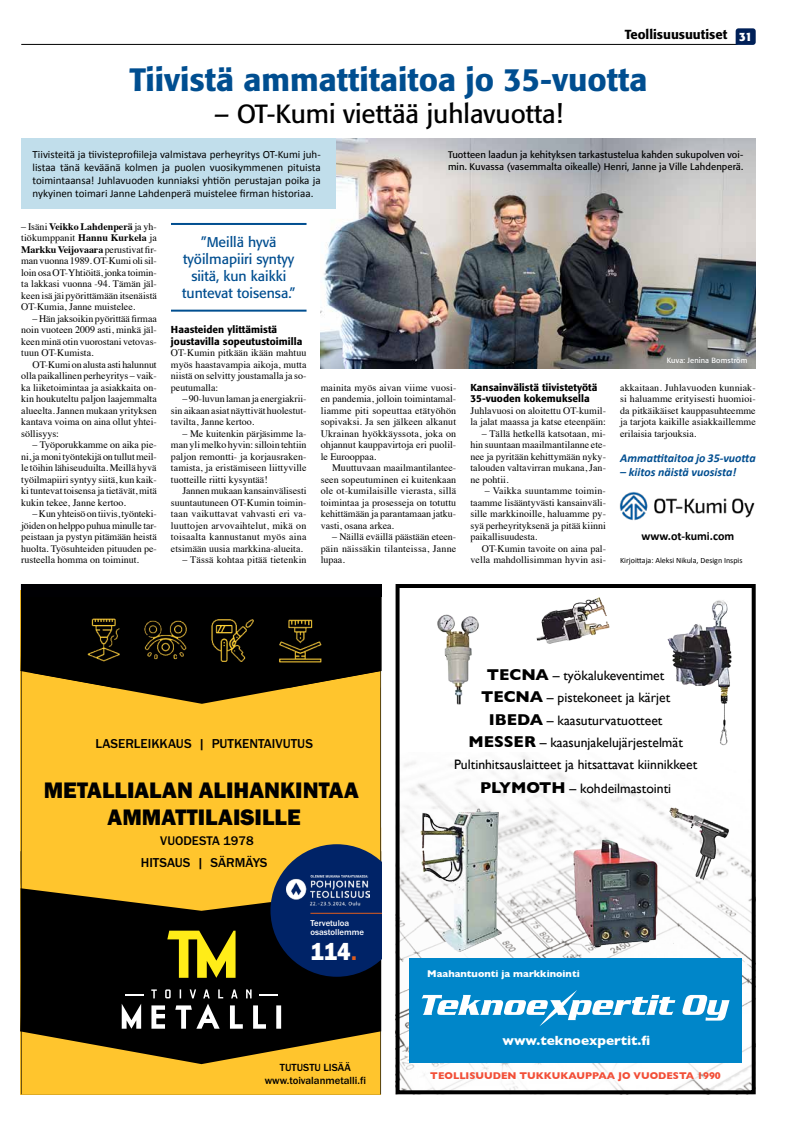
<style>
.page{position:relative;width:794px;height:1134px;background:#fff}
.page>*{position:absolute;margin:0;border:0;box-sizing:border-box;transform-origin:0 0}
.t1{font:500 32px "Formata";color:#004e90}
.t2{font:26px "Formata";color:#000}
.t3{font:25.2px "Franklin Gothic URW Hea";color:#fff;scale:.9 1}
.t4{font:23.3px/27.9px "Franklin Gothic URW Hea";color:#000;text-align:center}
.t5{font:14px/17px "Formata";color:#004e90;text-align:center}
.t6{font:13.7px/22.3px "Gill Sans";color:#000;text-align:center}
.t7{font:700 13.6px "Gill Sans";color:#fff}
.t8{font:500 13.4px "Franklin Gothic URW";color:#000}
.t9{font:500 13px "Formata";color:#000}
.t10{font:500 13px "Franklin Gothic URW";color:#000}
.t11{font:italic 700 12px "Calibri";color:#004e90}
.t12{font:700 12px "Calibri";color:#000}
.t13{font:11px/13px "Calibri";color:#000;text-align:justify}
.t14{font:500 10.7px "Franklin Gothic URW";color:#000}
.t15{font:10px/11.5px "Times";color:#000;text-align:justify}
.t16{font:500 10px/11.5px "Formata";letter-spacing:.005em;color:#000}
.t17{font:700 10px "Gill Sans";color:#f24f38}
.t18{font:700 10px "Gill Sans";color:#fff}
.t19{font:9.5px/11.5px "Formata";letter-spacing:.005em;color:#000}
.t20{font:500 8.8px/9px "Franklin Gothic URW";color:#fff}
.t21{font:8px "Calibri";color:#000}
.t22{font:7.5px "Formata";letter-spacing:.015em;color:#fff}
.s1{font-weight:700}
.s2{font-size:20.8px;color:#df5e1e}
.s3{font-weight:700;font-size:16px}
</style>
<div class="page">
<hr style="left:21px;top:44px;width:716px;height:1px;background:#000">
<svg style="left:735px;top:28px;width:20px;height:17px"></svg>
<img style="left:321px;top:139px;width:434px;height:230px">
<div style="left:21px;top:139px;width:314px;height:70px;background:#c1deeb"></div>
<img style="left:619px;top:492px;width:136px;height:29px">
<svg style="left:21px;top:584px;width:360px;height:510px;background:#a98421"></svg>
<img style="left:31px;top:606px;width:349px;height:82px">
<svg style="left:21px;top:827px;width:360px;height:151px;background:#726026"></svg>
<img style="left:286px;top:875px;width:83px;height:30px">
<hr style="left:310px;top:913px;width:71px;height:1px;background:#df5e1e">
<img style="left:400px;top:994px;width:350px;height:95px">
<div style="left:395px;top:584px;width:360px;height:510px;border:4px solid #000"></div>
<img style="left:395px;top:593px;width:360px;height:401px">
<div style="left:410px;top:959px;width:332px;height:104px;background:#0086c9"></div>
<svg style="left:682px;top:995px;width:47px;height:25px"></svg>
<svg style="left:422px;top:990px;width:253px;height:36px"></svg>
<hr style="left:171px;top:223px;width:135px;height:2px;background:#004e90">
<hr style="left:171px;top:310px;width:135px;height:2px;background:#004e90">
<h3 class="t9" style="left:624px;top:27px;width:129px">Teollisuusuutiset <sub>31</sub></h3>
<h1 class="t1" style="left:129px;top:60px;width:519px">Tiivistä ammattitaitoa jo 35-vuotta</h1>
<h2 class="t2" style="left:214px;top:98px;width:350px">– OT-Kumi viettää juhlavuotta!</h2>
<p class="t13" style="left:33px;top:147px;width:290px">Tiivisteitä ja tiivisteprofiileja valmistava perheyritys OT-Kumi juh&shy;listaa tänä keväänä kolmen ja puolen vuosikymmenen pituista toimintaansa! Juhlavuoden kunniaksi yhtiön perustajan poika ja nykyinen toimari Janne Lahdenperä muistelee firman historiaa.</p>
<h3 class="t5" style="left:182px;top:234px;width:115px">”Meillä hyvä työilmapiiri syntyy siitä, kun kaikki tuntevat toisensa.”</h3>
<p class="t19" style="left:448px;top:149px;width:297px">Tuotteen laadun ja kehityksen tarkastustelua kahden sukupolven voi&shy;min. Kuvassa (vasemmalta oikealle) Henri, Janne ja Ville Lahdenperä.</p>
<p class="t15" style="left:21px;top:220px;width:137px">– Isäni <span class="s1">Veikko Lahdenperä</span> ja yh&shy;tiökumppanit <span class="s1">Hannu Kurkela</span> ja <span class="s1">Markku Veijovaara</span> perustivat fir&shy;man vuonna 1989. OT-Kumi oli sil&shy;loin osa OT-Yhtiöitä, jonka toimin&shy;ta lakkasi vuonna -94. Tämän jäl&shy;keen isä jäi pyörittämään itsenäistä OT-Kumia, Janne muistelee.</p>
<p class="t15" style="left:21px;top:312px;width:137px;text-indent:11px">– Hän jaksoikin pyörittää firmaa noin vuoteen 2009 asti, minkä jäl&shy;keen minä otin vuorostani vetovas&shy;tuun OT-Kumista.</p>
<p class="t15" style="left:21px;top:358px;width:137px;text-indent:11px">OT-Kumi on alusta asti halunnut olla paikallinen perheyritys – vaik&shy;ka liiketoimintaa ja asiakkaita on&shy;kin houkuteltu paljon laajemmalta alueelta. Jannen mukaan yrityksen kantava voima on aina ollut yhtei&shy;söllisyys:</p>
<p class="t15" style="left:21px;top:438px;width:137px;text-indent:11px">– Työporukkamme on aika pie&shy;ni, ja moni työntekijä on tullut meil&shy;le töihin lähiseuduilta. Meillä hyvä työilmapiiri syntyy siitä, kun kaik&shy;ki tuntevat toisensa ja tietävät, mitä kukin tekee, Janne kertoo.</p>
<p class="t15" style="left:21px;top:507px;width:137px;text-indent:11px">– Kun yhteisö on tiivis, työnteki&shy;jöiden on helppo puhua minulle tar&shy;peistaan ja pystyn pitämään heistä huolta. Työsuhteiden pituuden pe&shy;rusteella homma on toiminut.</p>
<p class="t16" style="left:171px;top:324px;width:133px">Haasteiden ylittämistä joustavilla sopeutustoimilla</p>
<p class="t15" style="left:171px;top:346px;width:137px">OT-Kumin pitkään ikään mahtuu myös haastavampia aikoja, mutta niistä on selvitty joustamalla ja so&shy;peutumalla:</p>
<p class="t15" style="left:171px;top:392px;width:137px;text-indent:11px">– 90-luvun laman ja energiakrii&shy;sin aikaan asiat näyttivät huolestut&shy;tavilta, Janne kertoo.</p>
<p class="t15" style="left:171px;top:427px;width:137px;text-indent:11px">– Me kuitenkin pärjäsimme la&shy;man yli melko hyvin: silloin tehtiin paljon remontti- ja korjausraken&shy;tamista, ja eristämiseen liittyville tuotteille riitti kysyntää!</p>
<p class="t15" style="left:171px;top:484px;width:137px;text-indent:11px">Jannen mukaan kansainvälisesti suuntautuneen OT-Kumin toimin&shy;taan vaikuttavat vahvasti eri va&shy;luuttojen arvovaihtelut, mikä on toisaalta kannustanut myös aina etsimään uusia markkina-alueita.</p>
<p class="t15" style="left:182px;top:553px;width:126px">– Tässä kohtaa pitää tietenkin</p>
<p class="t22" style="left:666px;top:356px;width:82px">Kuva: Jenina Bomström</p>
<p class="t16" style="left:470px;top:381px;width:128px">Kansainvälistä tiivistetyötä<br>35-vuoden kokemuksella</p>
<p class="t15" style="left:470px;top:404px;width:137px">Juhlavuosi on aloitettu OT-kumil&shy;la jalat maassa ja katse eteenpäin:</p>
<p class="t15" style="left:470px;top:427px;width:137px;text-indent:11px">– Tällä hetkellä katsotaan, mi&shy;hin suuntaan maailmantilanne ete&shy;nee ja pyritään kehittymään nyky&shy;talouden valtavirran mukana, Jan&shy;ne pohtii.</p>
<p class="t15" style="left:470px;top:484px;width:137px;text-indent:14px">– Vaikka suuntamme toimin&shy;taamme lisääntyvästi kansainväli&shy;sille markkinoille, haluamme py&shy;syä perheyrityksenä ja pitää kiinni paikallisuudesta.</p>
<p class="t15" style="left:470px;top:542px;width:137px;text-align:right">OT-Kumin tavoite on aina pal&shy;vella mahdollisimman hyvin asi-</p>
<p class="t15" style="left:620px;top:381px;width:137px">akkaitaan. Juhlavuoden kunniak&shy;si haluamme erityisesti huomioi&shy;da pitkäikäiset kauppasuhteemme ja tarjota kaikille asiakkaillemme erilaisia tarjouksia.</p>
<p class="t11" style="left:620px;top:450px;width:137px">Ammattitaitoa jo 35-vuotta</p>
<p class="t11" style="left:620px;top:464px;width:118px">– kiitos näistä vuosista!</p>
<p class="t15" style="left:321px;top:381px;width:137px">mainita myös aivan viime vuosi&shy;en pandemia, jolloin toimintamal&shy;liamme piti sopeuttaa etätyöhön sopivaksi. Ja sen jälkeen alkanut Ukrainan hyökkäyssota, joka on ohjannut kauppavirtoja eri puolil&shy;le Eurooppaa.</p>
<p class="t15" style="left:321px;top:461px;width:137px;text-indent:11px">Muuttuvaan maailmantilantee&shy;seen sopeutuminen ei kuitenkaan ole ot-kumilaisille vierasta, sillä toimintaa ja prosesseja on totuttu kehittämään ja parantamaan jatku&shy;vasti, osana arkea.</p>
<p class="t15" style="left:321px;top:530px;width:137px;text-indent:11px">– Näillä eväillä päästään eteen&shy;päin näissäkin tilanteissa, Janne lupaa.</p>
<p class="t12" style="left:641px;top:528px;width:94px">www.ot-kumi.com</p>
<p class="t21" style="left:620px;top:555px;width:124px">Kirjoittaja: Aleksi Nikula, Design Inspis</p>
<h3 class="t8" style="left:95px;top:735px;width:219px">LASERLEIKKAUS | PUTKENTAIVUTUS</h3>
<h3 class="t4" style="left:44px;top:775px;width:317px">METALLIALAN ALIHANKINTAA<br>AMMATTILAISILLE</h3>
<h3 class="t10" style="left:160px;top:833px;width:95px">VUODESTA 1978</h3>
<h3 class="t8" style="left:141px;top:854px;width:128px">HITSAUS | SÄRMÄYS</h3>
<p class="t20" style="left:310px;top:919px;width:55px">Tervetuloa osastollemme</p>
<h3 class="t3" style="left:310px;top:935px;width:53px">114<span class="s2">.</span></h3>
<p class="t14" style="left:280px;top:1060px;width:72px">TUTUSTU LISÄÄ</p>
<p class="t14" style="left:265px;top:1073px;width:103px">www.toivalanmetalli.fi</p>
<h3 class="t6" style="left:454px;top:664px;width:245px"><span class="s3">TECNA</span> – työkalukeventimet<br><span class="s3">TECNA</span> – pistekoneet ja kärjet <span class="s3">IBEDA</span> – kaasuturvatuotteet <span class="s3">MESSER</span> – kaasunjakelujärjestelmät Pultinhitsauslaitteet ja hitsattavat kiinnikkeet</h3>
<h3 class="t6" style="left:480px;top:777px;width:193px"><span class="s3">PLYMOTH</span> – kohdeilmastointi</h3>
<p class="t18" style="left:427px;top:966px;width:154px">Maahantuonti ja markkinointi</p>
<h3 class="t7" style="left:502px;top:1029px;width:149px">www.teknoexpertit.fi</h3>
<p class="t17" style="left:430px;top:1068px;width:292px">TEOLLISUUDEN TUKKUKAUPPAA JO VUODESTA 1990</p>
</div>
